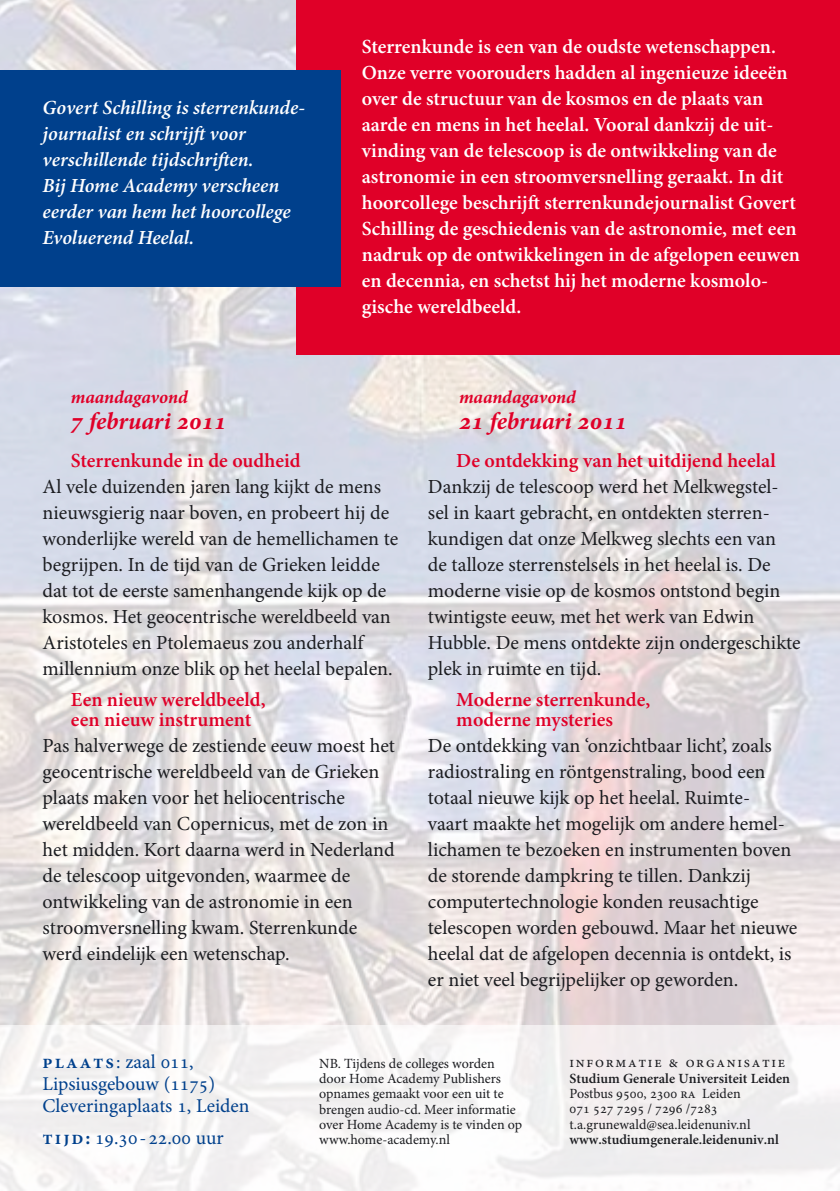
<style>
.page{position:relative;width:840px;height:1191px;background:#fff}
.page>*{position:absolute;margin:0;border:0;box-sizing:border-box;transform-origin:0 0}
.t1{font:italic 700 24.4px "Minion Pro";color:#e00028}
.t2{font:20px/26px "Minion Pro";color:#1b1c20}
.t3{font:600 20px/26px "Minion Pro";color:#fff}
.t4{font:italic 600 20px/26px "Minion Pro";letter-spacing:-.005em;color:#fff}
.t5{font:600 20px/20px "Minion Pro";color:#e00028}
.t6{font:19.6px/22.4px "Minion Pro";color:#00408c}
.t7{font:italic 700 18.2px "Minion Pro";letter-spacing:-.005em;color:#e00028}
.t8{font:15.4px "Minion Pro";letter-spacing:.11em;color:#1b1c20}
.t9{font:14px/15.2px "Minion Pro";color:#1b1c20}
.t10{font:600 14px "Minion Pro";color:#1b1c20}
.s1{font-weight:600}
.s2{font-weight:700}
</style>
<div class="page">
<img style="left:0;top:0;width:839px;height:1025px">
<div style="left:296px;top:0;width:543px;height:354px;background:#e00028"></div>
<div style="left:0;top:70px;width:340px;height:217px;background:#00408c"></div>
<div style="left:0;top:1025px;width:839px;height:166px;background:linear-gradient(to right,#f7f5f5,#f3f1f2)"></div>
<p class="t4" style="left:43px;top:95px;width:264px">Govert Schilling is sterrenkunde&shy;journalist en schrijft voor verschillende tijdschriften.<br>Bij Home Academy verscheen eerder van hem het hoor-college<br>Evoluerend Heelal.</p>
<p class="t3" style="left:361px;top:34px;width:439px">Sterrenkunde is een van de oudste wetenschappen.<br>Onze verre voorouders hadden al ingenieuze ideeën over de structuur van de kosmos en de plaats van aarde en mens in het heelal. Vooral dankzij de uit&shy;vinding van de telescoop is de ontwikkeling van de astronomie in een stroomversnelling geraakt. In dit hoorcollege beschrijft sterrenkundejournalist Govert Schilling de geschiedenis van de astronomie, met een nadruk op de ontwikkelingen in de afgelopen eeuwen en decennia, en schetst hij het moderne kosmolo&shy;gische wereldbeeld.</p>
<p class="t7" style="left:71px;top:384px;width:118px">maandagavond</p>
<p class="t1" style="left:71px;top:403px;width:157px">7 februari 2011</p>
<p class="t5" style="left:71px;top:451px;width:231px">Sterrenkunde in de oudheid</p>
<p class="t2" style="left:43px;top:473px;width:357px">Al vele duizenden jaren lang kijkt de mens nieuwsgierig naar boven, en probeert hij de wonderlijke wereld van de hemellichamen te begrijpen. In de tijd van de Grieken leidde dat tot de eerste samenhangende kijk op de kosmos. Het geocentrische wereldbeeld van Aristoteles en Ptolemaeus zou anderhalf millennium onze blik op het heelal bepalen.</p>
<p class="t5" style="left:71px;top:690px;width:196px">Een nieuw wereldbeeld, een nieuw instrument</p>
<p class="t2" style="left:43px;top:733px;width:354px">Pas halverwege de zestiende eeuw moest het geocentrische wereldbeeld van de Grieken plaats maken voor het heliocentrische wereldbeeld van Copernicus, met de zon in het midden. Kort daarna werd in Nederland de telescoop uitgevonden, waarmee de ontwikkeling van de astronomie in een stroomversnelling kwam. Sterrenkunde werd eindelijk een wetenschap.</p>
<p class="t7" style="left:459px;top:384px;width:118px">maandagavond</p>
<p class="t1" style="left:459px;top:403px;width:170px">21 februari 2011</p>
<p class="t5" style="left:456px;top:451px;width:321px">De ontdekking van het uitdijend heelal</p>
<p class="t2" style="left:427px;top:473px;width:374px">Dankzij de telescoop werd het Melkwegstel&shy;sel in kaart gebracht, en ontdekten sterren&shy;kundigen dat onze Melkweg slechts een van<br>de talloze sterrenstelsels in het heelal is. De moderne visie op de kosmos ontstond begin twintigste eeuw, met het werk van Edwin Hubble. De mens ontdekte zijn ondergeschikte plek in ruimte en tijd.</p>
<p class="t5" style="left:456px;top:690px;width:195px">Moderne sterrenkunde, moderne mysteries</p>
<p class="t2" style="left:427px;top:733px;width:371px">De ontdekking van ‘onzichtbaar licht’, zoals radiostraling en röntgenstraling, bood een totaal nieuwe kijk op het heelal. Ruimte-<br>vaart maakte het mogelijk om andere hemel&shy;lichamen te bezoeken en instrumenten boven de storende dampkring te tillen. Dankzij computertechnologie konden reusachtige telescopen worden gebouwd. Maar het nieuwe heelal dat de afgelopen decennia is ontdekt, is er niet veel begrijpelijker op geworden.</p>
<p class="t6" style="left:43px;top:1050px;width:208px"><span class="s1">plaats</span>: zaal 011,<br>Lipsiusgebouw (1175)<br>Cleveringaplaats 1, Leiden</p>
<p class="t6" style="left:43px;top:1126px;width:183px"><span class="s1">tijd</span><span class="s2">:</span> 19.30-22.00 uur</p>
<p class="t9" style="left:319px;top:1055px;width:204px">NB. Tijdens de colleges worden door Home Academy Publishers opnames gemaakt voor een uit te brengen audio-cd. Meer informatie over Home Academy is te vinden op www.home-academy.nl</p>
<p class="t8" style="left:569px;top:1052px;width:217px">informatie &amp; organisatie</p>
<p class="t10" style="left:569px;top:1070px;width:222px">Studium Generale Universiteit Leiden</p>
<p class="t9" style="left:569px;top:1086px;width:182px">Postbus 9500, 2300 ra Leiden<br>071 527 7295 / 7296 /7283 t.a.grunewald@sea.leidenuniv.nl</p>
<p class="t10" style="left:569px;top:1131px;width:211px">www.studiumgenerale.leidenuniv.nl</p>
</div>
